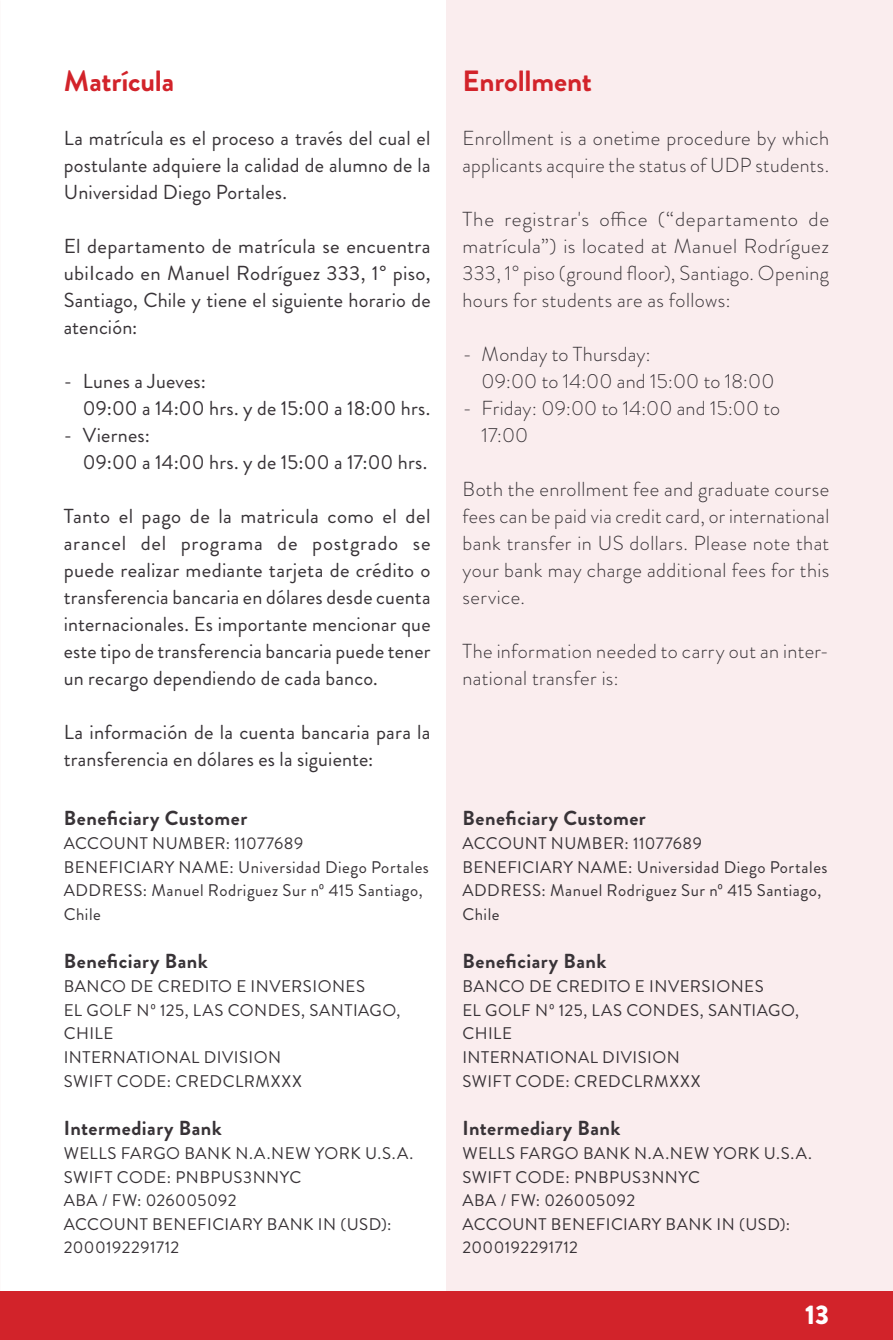
<style>
.page{position:relative;width:893px;height:1340px;background:#fff}
.page>*{position:absolute;margin:0;border:0;box-sizing:border-box;transform-origin:0 0}
.t1{font:700 29.25px "Brandon Grotesque";letter-spacing:-.005em;color:#d2232a}
.t2{font:900 27px "Brandon Grotesque";color:#fff}
.t3{font:20.25px/27px "Brandon Grotesque";letter-spacing:.01em;color:#383337;text-align:justify}
.t4{font:300 20.25px/27px "Brandon Grotesque";letter-spacing:.02em;color:#383337}
.t5{font:700 20.25px "Brandon Grotesque";letter-spacing:.025em;color:#383337}
.t6{font:16.88px/23.6px "Brandon Grotesque";letter-spacing:.03em;color:#383337}
</style>
<div class="page">
<div style="left:446px;top:0;width:447px;height:1290px;background:#faedee"></div>
<div style="left:0;top:1291px;width:893px;height:48px;background:#d2232a"></div>
<h1 class="t1" style="left:64px;top:60px;width:112px">Matrícula</h1>
<h1 class="t1" style="left:462px;top:60px;width:131px">Enrollment</h1>
<p class="t3" style="left:64px;top:125px;width:368px">La matrícula es el proceso a través del cual el postulante adquiere la calidad de alumno de la Universidad Diego Portales.</p>
<p class="t3" style="left:64px;top:233px;width:368px">El departamento de matrícula se encuentra ubiIcado en Manuel Rodríguez 333, 1° piso, Santiago, Chile y tiene el siguiente horario de atención:</p>
<p class="t3" style="left:83px;top:368px;width:349px;text-indent:-19px">- Lunes a Jueves:<br>09:00 a 14:00 hrs. y de 15:00 a 18:00 hrs.</p>
<p class="t3" style="left:83px;top:422px;width:346px;text-indent:-19px">- Viernes:<br>09:00 a 14:00 hrs. y de 15:00 a 17:00 hrs.</p>
<p class="t3" style="left:64px;top:503px;width:368px">Tanto el pago de la matricula como el del arancel del programa de postgrado se puede realizar mediante tarjeta de crédito o transferencia bancaria en dólares desde cuenta internacionales. Es importante mencionar que este tipo de transferencia bancaria puede tener un recargo dependiendo de cada banco.</p>
<p class="t3" style="left:64px;top:719px;width:368px">La información de la cuenta bancaria para la transferencia en dólares es la siguiente:</p>
<p class="t5" style="left:64px;top:804px;width:185px">Beneficiary Customer</p>
<p class="t6" style="left:64px;top:831px;width:367px">ACCOUNT NUMBER: 11077689<br>BENEFICIARY NAME: Universidad Diego Portales<br>ADDRESS: Manuel Rodriguez Sur nº 415 Santiago,<br>Chile</p>
<p class="t5" style="left:64px;top:947px;width:145px">Beneficiary Bank</p>
<p class="t6" style="left:64px;top:974px;width:338px">BANCO DE CREDITO E INVERSIONES<br>EL GOLF Nº 125, LAS CONDES, SANTIAGO,<br>CHILE<br>INTERNATIONAL DIVISION<br>SWIFT CODE: CREDCLRMXXX</p>
<p class="t5" style="left:64px;top:1114px;width:159px">Intermediary Bank</p>
<p class="t6" style="left:64px;top:1141px;width:351px">WELLS FARGO BANK N.A.NEW YORK U.S.A.<br>SWIFT CODE: PNBPUS3NNYC<br>ABA / FW: 026005092<br>ACCOUNT BENEFICIARY BANK IN (USD):<br>2000192291712</p>
<p class="t4" style="left:462px;top:124px;width:368px">Enrollment is a onetime procedure by which applicants acquire the status of UDP students.</p>
<p class="t4" style="left:462px;top:205px;width:368px;text-align:justify">The registrar's office (“departamento de matrícula”) is located at Manuel Rodríguez 333, 1° piso (ground floor), Santiago. Opening hours for students are as follows:</p>
<p class="t4" style="left:482px;top:340px;width:294px;text-indent:-19px">- Monday to Thursday:<br>09:00 to 14:00 and 15:00 to 18:00</p>
<p class="t4" style="left:482px;top:394px;width:300px;text-indent:-19px">- Friday: 09:00 to 14:00 and 15:00 to<br>17:00</p>
<p class="t4" style="left:462px;top:475px;width:368px;text-align:justify">Both the enrollment fee and graduate course fees can be paid via credit card, or international bank transfer in US dollars. Please note that your bank may charge additional fees for this service.</p>
<p class="t4" style="left:462px;top:637px;width:368px">The information needed to carry out an inter&shy;national transfer is:</p>
<p class="t5" style="left:462px;top:804px;width:185px">Beneficiary Customer</p>
<p class="t6" style="left:462px;top:831px;width:367px">ACCOUNT NUMBER: 11077689<br>BENEFICIARY NAME: Universidad Diego Portales<br>ADDRESS: Manuel Rodriguez Sur nº 415 Santiago,<br>Chile</p>
<p class="t5" style="left:462px;top:947px;width:145px">Beneficiary Bank</p>
<p class="t6" style="left:462px;top:974px;width:338px">BANCO DE CREDITO E INVERSIONES<br>EL GOLF Nº 125, LAS CONDES, SANTIAGO,<br>CHILE<br>INTERNATIONAL DIVISION<br>SWIFT CODE: CREDCLRMXXX</p>
<p class="t5" style="left:462px;top:1114px;width:159px">Intermediary Bank</p>
<p class="t6" style="left:462px;top:1141px;width:351px">WELLS FARGO BANK N.A.NEW YORK U.S.A.<br>SWIFT CODE: PNBPUS3NNYC<br>ABA / FW: 026005092<br>ACCOUNT BENEFICIARY BANK IN (USD):<br>2000192291712</p>
<h2 class="t2" style="left:805px;top:1295px;width:26px">13</h2>
</div>
